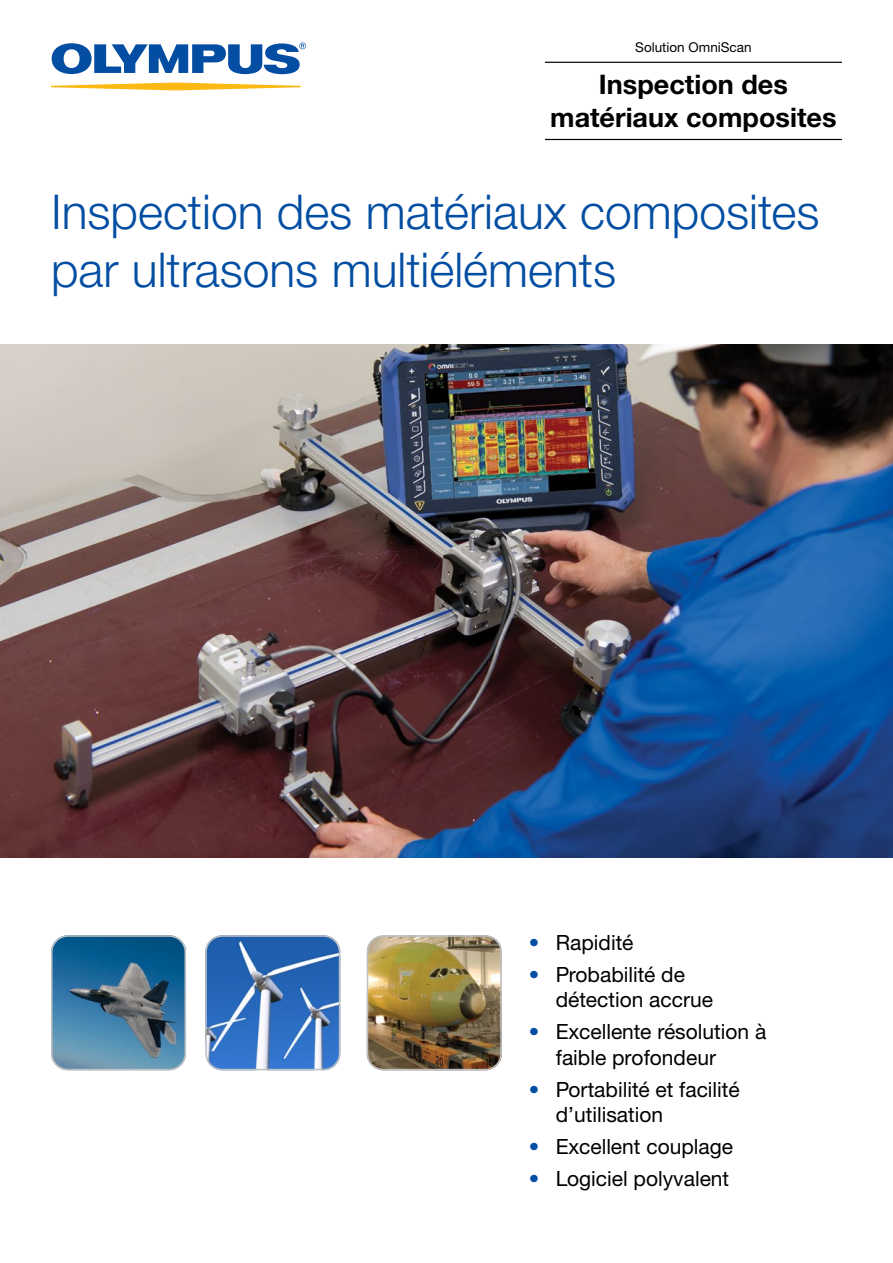
<style>
.page{position:relative;width:893px;height:1263px;background:#fff}
.page>*{position:absolute;margin:0;border:0;box-sizing:border-box;transform-origin:0 0}
.Cover_Title_1{font:300 48px/57.6px "Helvetica Neue LTW1 G";color:#034ea2}
.Title_0{font:700 27px/32.4px "Helvetica Neue LTW1 G";color:#000;text-align:center}
.t1{font:21px/25.2px "Helvetica Neue LTW1 G";color:#000}
.Title_00{font:13.5px "Helvetica Neue LTW1 G";color:#000}
.s1{color:#034ea2}
</style>
<div class="page">
<svg style="left:51px;top:83px;width:250px;height:7px"></svg>
<svg style="left:52px;top:43px;width:254px;height:31px"></svg>
<img style="left:367px;top:938px;width:135px;height:132px">
<div style="left:367px;top:935px;width:135px;height:135px;border:2px solid #bec0c2;border-radius:16px"></div>
<img style="left:208px;top:937px;width:132px;height:133px">
<div style="left:205px;top:935px;width:135px;height:135px;border:2px solid #bec0c2;border-radius:16px"></div>
<img style="left:51px;top:938px;width:135px;height:132px">
<div style="left:51px;top:935px;width:135px;height:135px;border:2px solid #bec0c2;border-radius:16px"></div>
<img style="left:0;top:344px;width:893px;height:513px">
<hr style="left:545px;top:62px;width:297px;height:1px;background:#000">
<hr style="left:545px;top:139px;width:297px;height:1px;background:#000">
<p class="Title_00" style="left:635px;top:39px;width:118px">Solution OmniScan</p>
<p class="Title_0" style="left:550px;top:68px;width:288px">Inspection des matériaux composites</p>
<p class="Cover_Title_1" style="left:51px;top:183px;width:770px">Inspection des matériaux composites par ultrasons multiéléments</p>
<p class="t1" style="left:529px;top:930px;width:106px"><span class="s1">•</span> Rapidité</p>
<p class="t1" style="left:556px;top:962px;width:159px;text-indent:-27px"><span class="s1">•</span> Probabilité de détection accrue</p>
<p class="t1" style="left:556px;top:1019px;width:212px;text-indent:-27px"><span class="s1">•</span> Excellente résolution à faible profondeur</p>
<p class="t1" style="left:556px;top:1076px;width:185px;text-indent:-27px"><span class="s1">•</span> Portabilité et facilité d’utilisation</p>
<p class="t1" style="left:529px;top:1133px;width:206px"><span class="s1">•</span> Excellent couplage</p>
<p class="t1" style="left:529px;top:1165px;width:202px"><span class="s1">•</span> Logiciel polyvalent</p>
</div>
